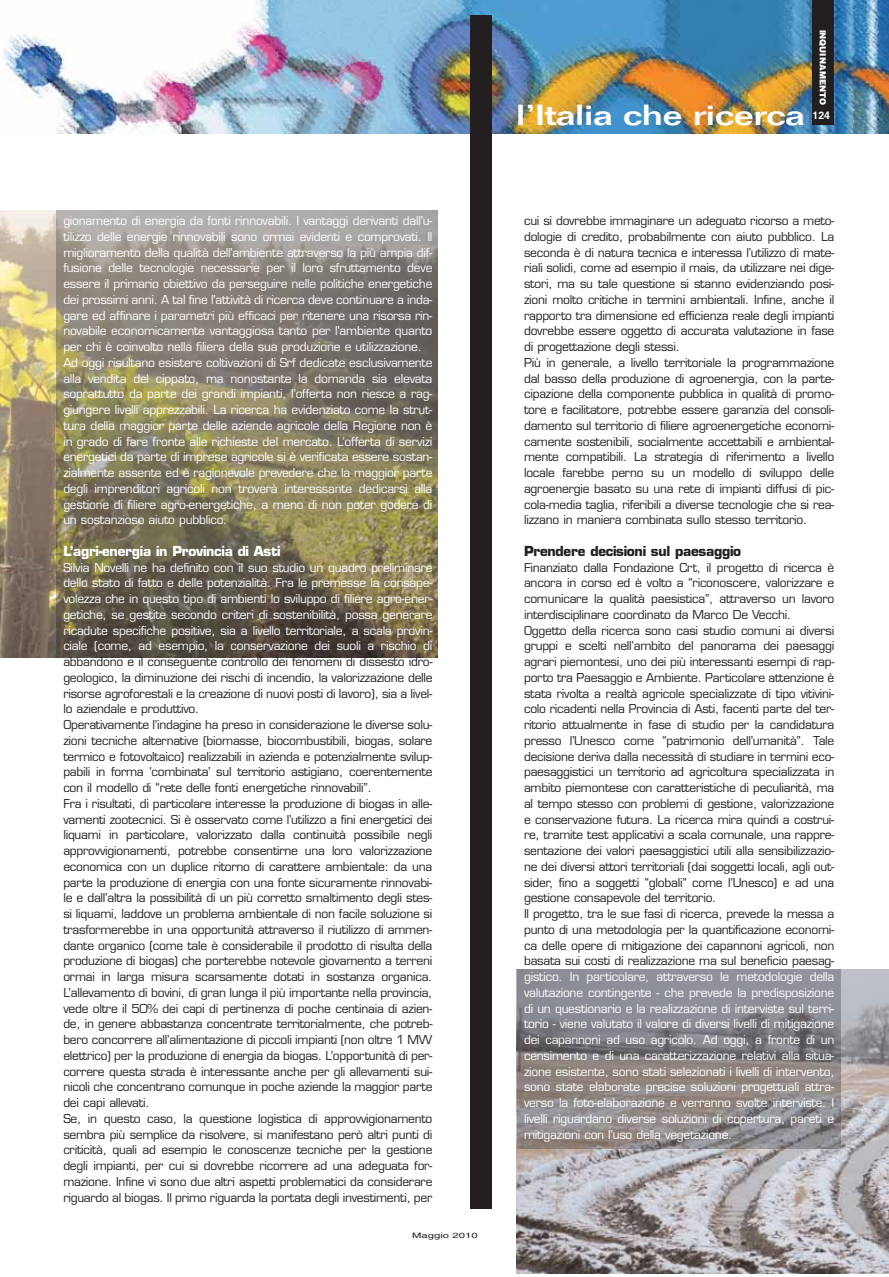
<style>
.page{position:relative;width:889px;height:1277px;background:#fff}
.page>*{position:absolute;margin:0;border:0;box-sizing:border-box;transform-origin:0 0}
.t1{font:500 28.5px "Folio LT";letter-spacing:-.02em;color:#fff;scale:1.34 1}
.t2{font:700 13.5px "Eurostile LT";letter-spacing:-.02em;color:#fff}
.t3{font:700 13.5px "Eurostile LT";letter-spacing:-.02em;color:#231f20}
.t4{font:12px/15.8px "Eurostile LT";letter-spacing:-.02em;color:#231f20}
.t5{font:12px/15.8px "Eurostile LT";letter-spacing:-.02em;color:#fff;text-align:justify}
.t6{font:700 10.5px "Helvetica LT";color:#fff}
.t7{font:900 8.55px "Helvetica LT";letter-spacing:.005em;color:#fff;scale:.85 1}
.t8{font:7.5px "Helvetica LT";color:#231f20;scale:1.5 1}
</style>
<div class="page">
<img style="left:3px;top:0;width:885px;height:133px">
<div style="left:811px;top:0;width:22px;height:125px;background:#231f20"></div>
<div style="left:470px;top:16px;width:21px;height:1193px;background:#231f20"></div>
<img style="left:0;top:211px;width:56px;height:447px">
<img style="left:517px;top:969px;width:371px;height:305px">
<img style="left:56px;top:211px;width:382px;height:447px">
<img style="left:517px;top:969px;width:323px;height:180px">
<p class="t5" style="left:63px;top:214px;width:371px;text-align:left">gionamento di energia da fonti rinnovabili. I vantaggi derivanti dall'u&shy;tilizzo delle energie rinnovabili sono ormai evidenti e comprovati. Il miglioramento della qualità dell'ambiente attraverso la più ampia dif&shy;fusione delle tecnologie necessarie per il loro sfruttamento deve essere il primario obiettivo da perseguire nelle politiche energetiche dei prossimi anni. A tal fine l'attività di ricerca deve continuare a inda&shy;gare ed affinare i parametri più efficaci per ritenere una risorsa rin&shy;novabile economicamente vantaggiosa tanto per l'ambiente quanto per chi è coinvolto nella filiera della sua produzione e utilizzazione.<br>Ad oggi risultano esistere coltivazioni di Srf dedicate esclusivamente alla vendita del cippato, ma nonostante la domanda sia elevata soprattutto da parte dei grandi impianti, l’offerta non riesce a rag&shy;giungere livelli apprezzabili. La ricerca ha evidenziato come la strut&shy;tura della maggior parte delle aziende agricole della Regione non è in grado di fare fronte alle richieste del mercato. L’offerta di servizi energetici da parte di imprese agricole si è verificata essere sostan&shy;zialmente assente ed è ragionevole prevedere che la maggior parte degli imprenditori agricoli non troverà interessante dedicarsi alla gestione di filiere agro-energetiche, a meno di non poter godere di un sostanzioso aiuto pubblico.</p>
<p class="t2" style="left:63px;top:545px;width:219px">L’agri-energia in Provincia di Asti</p>
<p class="t5" style="left:63px;top:560px;width:370px">Silvia Novelli ne ha definito con il suo studio un quadro preliminare dello stato di fatto e delle potenzialità. Fra le premesse la consape&shy;volezza che in questo tipo di ambienti lo sviluppo di filiere agro-ener&shy;getiche, se gestite secondo criteri di sostenibilità, possa generare ricadute specifiche positive, sia a livello territoriale, a scala provin&shy;ciale (come, ad esempio, la conservazione dei suoli a rischio di</p>
<p class="t4" style="left:63px;top:655px;width:371px">abbandono e il conseguente controllo dei fenomeni di dissesto idro&shy;geologico, la diminuzione dei rischi di incendio, la valorizzazione delle risorse agroforestali e la creazione di nuovi posti di lavoro), sia a livel&shy;lo aziendale e produttivo.<br>Operativamente l’indagine ha preso in considerazione le diverse solu&shy;zioni tecniche alternative (biomasse, biocombustibili, biogas, solare termico e fotovoltaico) realizzabili in azienda e potenzialmente svilup&shy;pabili in forma ‘combinata’ sul territorio astigiano, coerentemente con il modello di “rete delle fonti energetiche rinnovabili”.<br>Fra i risultati, di particolare interesse la produzione di biogas in alle&shy;vamenti zootecnici. Si è osservato come l’utilizzo a fini energetici dei liquami in particolare, valorizzato dalla continuità possibile negli approvvigionamenti, potrebbe consentirne una loro valorizzazione economica con un duplice ritorno di carattere ambientale: da una parte la produzione di energia con una fonte sicuramente rinnovabi&shy;le e dall’altra la possibilità di un più corretto smaltimento degli stes&shy;si liquami, laddove un problema ambientale di non facile soluzione si trasformerebbe in una opportunità attraverso il riutilizzo di ammen&shy;dante organico (come tale è considerabile il prodotto di risulta della produzione di biogas) che porterebbe notevole giovamento a terreni ormai in larga misura scarsamente dotati in sostanza organica.<br>L’allevamento di bovini, di gran lunga il più importante nella provincia, vede oltre il 50% dei capi di pertinenza di poche centinaia di azien&shy;de, in genere abbastanza concentrate territorialmente, che potreb&shy;bero concorrere all’alimentazione di piccoli impianti (non oltre 1 MW elettrico) per la produzione di energia da biogas. L’opportunità di per&shy;correre questa strada è interessante anche per gli allevamenti sui&shy;nicoli che concentrano comunque in poche aziende la maggior parte dei capi allevati.<br>Se, in questo caso, la questione logistica di approvvigionamento sembra più semplice da risolvere, si manifestano però altri punti di criticità, quali ad esempio le conoscenze tecniche per la gestione degli impianti, per cui si dovrebbe ricorrere ad una adeguata for&shy;mazione. Infine vi sono due altri aspetti problematici da considerare riguardo al biogas. Il primo riguarda la portata degli investimenti, per</p>
<p class="t8" style="left:412px;top:1231px;width:45px">Maggio 2010</p>
<h1 class="t1" style="left:516px;top:98px;width:217px">l’Italia che ricerca</h1>
<p class="t7" style="left:825px;top:30px;width:90px;rotate:90deg">INQUINAMENTO</p>
<p class="t6" style="left:812px;top:109px;width:19px">124</p>
<p class="t4" style="left:524px;top:214px;width:312px">cui si dovrebbe immaginare un adeguato ricorso a meto&shy;dologie di credito, probabilmente con aiuto pubblico. La seconda è di natura tecnica e interessa l’utilizzo di mate&shy;riali solidi, come ad esempio il mais, da utilizzare nei dige&shy;stori, ma su tale questione si stanno evidenziando posi&shy;zioni molto critiche in termini ambientali. Infine, anche il rapporto tra dimensione ed efficienza reale degli impianti dovrebbe essere oggetto di accurata valutazione in fase di progettazione degli stessi.<br>Più in generale, a livello territoriale la programmazione dal basso della produzione di agroenergia, con la parte&shy;cipazione della componente pubblica in qualità di promo&shy;tore e facilitatore, potrebbe essere garanzia del consoli&shy;damento sul territorio di filiere agroenergetiche economi&shy;camente sostenibili, socialmente accettabili e ambiental&shy;mente compatibili. La strategia di riferimento a livello locale farebbe perno su un modello di sviluppo delle agroenergie basato su una rete di impianti diffusi di pic&shy;cola-media taglia, riferibili a diverse tecnologie che si rea&shy;lizzano in maniera combinata sullo stesso territorio.</p>
<p class="t3" style="left:524px;top:545px;width:219px">Prendere decisioni sul paesaggio</p>
<p class="t4" style="left:524px;top:560px;width:312px">Finanziato dalla Fondazione Crt, il progetto di ricerca è ancora in corso ed è volto a “riconoscere, valorizzare e comunicare la qualità paesistica”, attraverso un lavoro interdisciplinare coordinato da Marco De Vecchi.<br>Oggetto della ricerca sono casi studio comuni ai diversi gruppi e scelti nell’ambito del panorama dei paesaggi agrari piemontesi, uno dei più interessanti esempi di rap&shy;porto tra Paesaggio e Ambiente. Particolare attenzione è stata rivolta a realtà agricole specializzate di tipo vitivini&shy;colo ricadenti nella Provincia di Asti, facenti parte del ter&shy;ritorio attualmente in fase di studio per la candidatura presso l’Unesco come “patrimonio dell’umanità”. Tale decisione deriva dalla necessità di studiare in termini eco&shy;paesaggistici un territorio ad agricoltura specializzata in ambito piemontese con caratteristiche di peculiarità, ma al tempo stesso con problemi di gestione, valorizzazione e conservazione futura. La ricerca mira quindi a costrui&shy;re, tramite test applicativi a scala comunale, una rappre&shy;sentazione dei valori paesaggistici utili alla sensibilizzazio&shy;ne dei diversi attori territoriali (dai soggetti locali, agli out&shy;sider, fino a soggetti “globali” come l’Unesco) e ad una gestione consapevole del territorio.<br>Il progetto, tra le sue fasi di ricerca, prevede la messa a punto di una metodologia per la quantificazione economi&shy;ca delle opere di mitigazione dei capannoni agricoli, non basata sui costi di realizzazione ma sul beneficio paesag-</p>
<p class="t5" style="left:524px;top:970px;width:312px">gistico. In particolare, attraverso le metodologie della valutazione contingente - che prevede la predisposizione di un questionario e la realizzazione di interviste sul terri&shy;torio - viene valutato il valore di diversi livelli di mitigazione dei capannoni ad uso agricolo. Ad oggi, a fronte di un censimento e di una caratterizzazione relativi alla situa&shy;zione esistente, sono stati selezionati i livelli di intervento, sono state elaborate precise soluzioni progettuali attra&shy;verso la foto-elaborazione e verranno svolte interviste. I livelli riguardano diverse soluzioni di copertura, pareti e mitigazioni con l’uso della vegetazione.</p>
</div>
